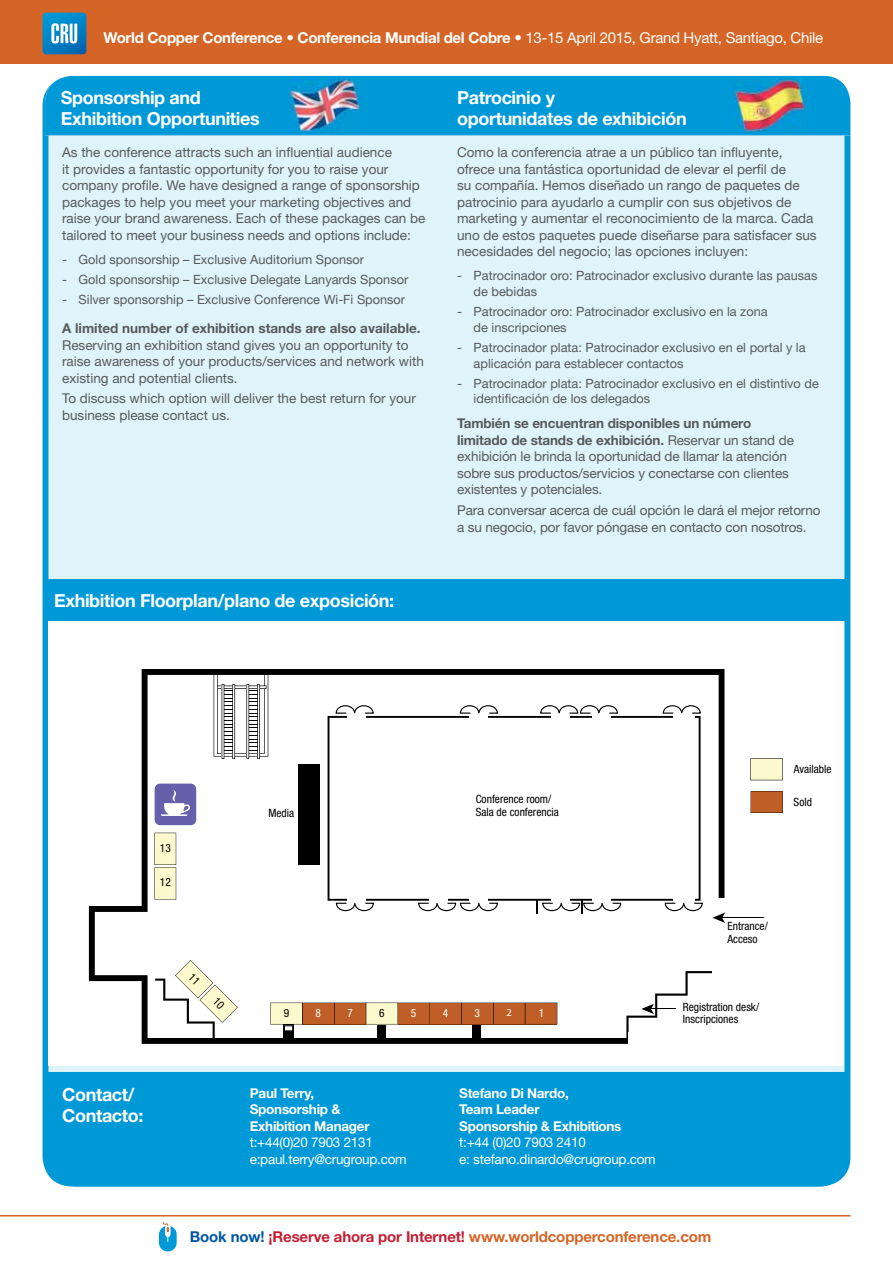
<style>
.page{position:relative;width:893px;height:1263px;background:#fff}
.page>*{position:absolute;margin:0;border:0;box-sizing:border-box;transform-origin:0 0}
.t1{font:700 18px/21px "Helvetica Neue LT";letter-spacing:-.02em;color:#fff}
.t2{font:700 15px "Helvetica Neue LT";letter-spacing:-.02em;color:#fff}
.t3{font:700 15px "Helvetica Neue LT";letter-spacing:-.01em;color:#d56526}
.t4{font:13.5px/16.5px "Helvetica Neue LT";color:#575a5b}
.t5{font:13.5px/16.5px "Helvetica Neue LT";letter-spacing:-.02em;color:#fff}
.t6{font:700 13.5px/16.5px "Helvetica Neue LT";letter-spacing:-.02em;color:#fff}
.t7{font:700 13.5px "Helvetica Neue LT";color:#575a5b}
.t8{font:12.75px/15.8px "Helvetica Neue LT";color:#575a5b}
.t9{font:condensed 11.4px/12.1px "Helvetica Neue LT";color:#000}
.t10{font:condensed 11.4px "Helvetica Neue LT";color:#fff}
.t11{font:10.5px "Myriad Pro";color:#fff}
.s1{font-weight:400}
.s2{font-weight:700}
.s3{color:#0058a1}
.s4{color:#c21f35}
</style>
<div class="page">
<div style="left:0;top:0;width:893px;height:64px;background:#d56526"></div>
<svg style="left:43px;top:13px;width:43px;height:41px"></svg>
<svg style="left:51px;top:23px;width:26px;height:21px"></svg>
<div style="left:43px;top:93px;width:807px;height:1080px;background:#dff3fa"></div>
<div style="left:45px;top:76px;width:805px;height:59px;background:#0099d7"></div>
<div style="left:47px;top:1072px;width:801px;height:114px;background:#0099d7"></div>
<svg style="left:49px;top:621px;width:795px;height:445px"></svg>
<svg style="left:89px;top:669px;width:635px;height:375px"></svg>
<svg style="left:214px;top:670px;width:54px;height:89px"></svg>
<div style="left:271px;top:782px;width:9px;height:6px;background:#fff"></div>
<div style="left:294px;top:771px;width:9px;height:6px;background:#fff"></div>
<div style="left:711px;top:898px;width:15px;height:65px;background:#fff"></div>
<div style="left:712px;top:954px;width:20px;height:97px;background:#fff"></div>
<div style="left:629px;top:1032px;width:102px;height:14px;background:#fff"></div>
<svg style="left:328px;top:716px;width:373px;height:185px"></svg>
<div style="left:673px;top:895px;width:22px;height:8px;background:#fff"></div>
<div style="left:673px;top:714px;width:22px;height:8px;background:#fff"></div>
<div style="left:592px;top:895px;width:19px;height:8px;background:#fff"></div>
<div style="left:552px;top:895px;width:18px;height:8px;background:#fff"></div>
<div style="left:592px;top:713px;width:19px;height:8px;background:#fff"></div>
<div style="left:552px;top:713px;width:18px;height:8px;background:#fff"></div>
<div style="left:469px;top:895px;width:19px;height:8px;background:#fff"></div>
<div style="left:469px;top:713px;width:19px;height:8px;background:#fff"></div>
<div style="left:429px;top:895px;width:18px;height:8px;background:#fff"></div>
<div style="left:347px;top:895px;width:18px;height:8px;background:#fff"></div>
<div style="left:347px;top:713px;width:18px;height:8px;background:#fff"></div>
<svg style="left:336px;top:903px;width:38px;height:8px"></svg>
<svg style="left:418px;top:903px;width:80px;height:8px"></svg>
<svg style="left:460px;top:705px;width:38px;height:9px"></svg>
<svg style="left:540px;top:705px;width:78px;height:9px"></svg>
<svg style="left:663px;top:705px;width:38px;height:9px"></svg>
<svg style="left:336px;top:705px;width:38px;height:9px"></svg>
<svg style="left:665px;top:903px;width:38px;height:8px"></svg>
<div style="left:378px;top:1023px;width:8px;height:16px;background:#000001"></div>
<div style="left:472px;top:1023px;width:8px;height:16px;background:#000001"></div>
<svg style="left:537px;top:900px;width:84px;height:13px"></svg>
<svg style="left:154px;top:833px;width:22px;height:66px"></svg>
<div style="left:283px;top:1024px;width:11px;height:15px;background:#000001"></div>
<svg style="left:270px;top:1002px;width:287px;height:29px"></svg>
<hr style="left:721px;top:917px;width:43px;height:1px;background:#000">
<svg style="left:712px;top:912px;width:13px;height:11px"></svg>
<svg style="left:626px;top:971px;width:86px;height:70px"></svg>
<svg style="left:750px;top:791px;width:33px;height:22px"></svg>
<svg style="left:750px;top:758px;width:33px;height:22px"></svg>
<div style="left:155px;top:784px;width:41px;height:41px;background:#665faa;border-radius:5px"></div>
<svg style="left:161px;top:790px;width:29px;height:26px"></svg>
<div style="left:298px;top:764px;width:22px;height:101px;background:#000001"></div>
<div style="left:44px;top:579px;width:804px;height:42px;background:#0099d7"></div>
<hr style="left:0;top:1215px;width:850px;height:1px;background:#d56526">
<svg style="left:159px;top:1221px;width:18px;height:30px"></svg>
<img style="left:734px;top:78px;width:72px;height:53px">
<img style="left:289px;top:78px;width:73px;height:53px">
<svg style="left:155px;top:960px;width:83px;height:80px"></svg>
<p class="t2" style="left:103px;top:32px;width:721px">World Copper Conference • Conferencia Mundial del Cobre • <span class="s1">13-15 April 2015, Grand Hyatt, Santiago, Chile</span></p>
<h1 class="t1" style="left:61px;top:90px;width:200px">Sponsorship and<br>Exhibition Opportunities</h1>
<h1 class="t1" style="left:457px;top:90px;width:231px">Patrocinio y<br>oportunidates de exhibición</h1>
<p class="t4" style="left:62px;top:146px;width:365px">As the conference attracts such an influential audience<br>it provides a fantastic opportunity for you to raise your company profile. We have designed a range of sponsorship packages to help you meet your marketing objectives and raise your brand awareness. Each of these packages can be tailored to meet your business needs and options include:</p>
<p class="t8" style="left:62px;top:253px;width:303px">- Gold sponsorship – Exclusive Auditorium Sponsor</p>
<p class="t8" style="left:62px;top:273px;width:348px">- Gold sponsorship – Exclusive Delegate Lanyards Sponsor</p>
<p class="t8" style="left:62px;top:293px;width:345px">- Silver sponsorship – Exclusive Conference Wi-Fi Sponsor</p>
<p class="t7" style="left:62px;top:323px;width:360px">A limited number of exhibition stands are also available.</p>
<p class="t4" style="left:62px;top:338px;width:363px">Reserving an exhibition stand gives you an opportunity to raise awareness of your products/services and network with existing and potential clients.</p>
<p class="t4" style="left:62px;top:392px;width:355px">To discuss which option will deliver the best return for your business please contact us.</p>
<h1 class="t1" style="left:54px;top:592px;width:342px">Exhibition Floorplan/plano de exposición:</h1>
<p class="t4" style="left:457px;top:146px;width:361px">Como la conferencia atrae a un público tan influyente, ofrece una fantástica oportunidad de elevar el perfil de<br>su compañía. Hemos diseñado un rango de paquetes de patrocinio para ayudarlo a cumplir con sus objetivos de marketing y aumentar el reconocimiento de la marca. Cada uno de estos paquetes puede diseñarse para satisfacer sus necesidades del negocio; las opciones incluyen:</p>
<p class="t8" style="left:474px;top:269px;width:345px;text-indent:-16px">- Patrocinador oro: Patrocinador exclusivo durante las pausas de bebidas</p>
<p class="t8" style="left:474px;top:305px;width:295px;text-indent:-16px">- Patrocinador oro: Patrocinador exclusivo en la zona de inscripciones</p>
<p class="t8" style="left:474px;top:341px;width:333px;text-indent:-16px">- Patrocinador plata: Patrocinador exclusivo en el portal y la aplicación para establecer contactos</p>
<p class="t8" style="left:474px;top:377px;width:347px;text-indent:-16px">- Patrocinador plata: Patrocinador exclusivo en el distintivo de identificación de los delegados</p>
<p class="t4" style="left:457px;top:417px;width:338px"><span class="s2">También se encuentran disponibles un número limitado de stands de exhibición.</span> Reservar un stand de exhibición le brinda la oportunidad de llamar la atención sobre sus productos/servicios y conectarse con clientes existentes y potenciales.</p>
<p class="t4" style="left:457px;top:504px;width:365px">Para conversar acerca de cuál opción le dará el mejor retorno a su negocio, por favor póngase en contacto con nosotros.</p>
<p class="t9" style="left:160px;top:843px;width:12px">13</p>
<p class="t9" style="left:160px;top:878px;width:12px">12</p>
<h1 class="t1" style="left:62px;top:1086px;width:83px">Contact/<br>Contacto:</h1>
<p class="t9" style="left:476px;top:795px;width:77px">Conference room/</p>
<p class="t9" style="left:268px;top:808px;width:27px">Media</p>
<p class="t9" style="left:476px;top:807px;width:85px">Sala de conferencia</p>
<p class="t9" style="left:794px;top:764px;width:39px">Available</p>
<p class="t9" style="left:794px;top:797px;width:20px">Sold</p>
<p class="t9" style="left:727px;top:922px;width:42px">Entrance/<br>Acceso</p>
<p class="t9" style="left:284px;top:1008px;width:7px">9</p>
<p class="t10" style="left:316px;top:1008px;width:7px">8</p>
<p class="t10" style="left:347px;top:1008px;width:7px">7</p>
<p class="t10" style="left:411px;top:1008px;width:7px">5</p>
<p class="t10" style="left:443px;top:1008px;width:7px">4</p>
<p class="t10" style="left:474px;top:1008px;width:7px">3</p>
<p class="t11" style="left:506px;top:1006px;width:7px">2</p>
<p class="t9" style="left:683px;top:1002px;width:78px">Registration desk/<br>Inscripciones</p>
<p class="t10" style="left:539px;top:1008px;width:7px">1</p>
<p class="t9" style="left:379px;top:1008px;width:7px">6</p>
<p class="t6" style="left:250px;top:1086px;width:121px">Paul Terry,<br>Sponsorship &amp;<br>Exhibition Manager</p>
<p class="t5" style="left:250px;top:1136px;width:158px">t:+44(0)20 7903 2131 e:paul.terry@crugroup.com</p>
<p class="t6" style="left:459px;top:1086px;width:164px">Stefano Di Nardo,<br>Team Leader<br>Sponsorship &amp; Exhibitions</p>
<p class="t5" style="left:459px;top:1136px;width:198px">t:+44 (0)20 7903 2410<br>e: stefano.dinardo@crugroup.com</p>
<p class="t3" style="left:190px;top:1232px;width:523px"><span class="s3">Book now!</span> <span class="s4">¡Reserve ahora por Internet!</span> www.worldcopperconference.com</p>
</div>
